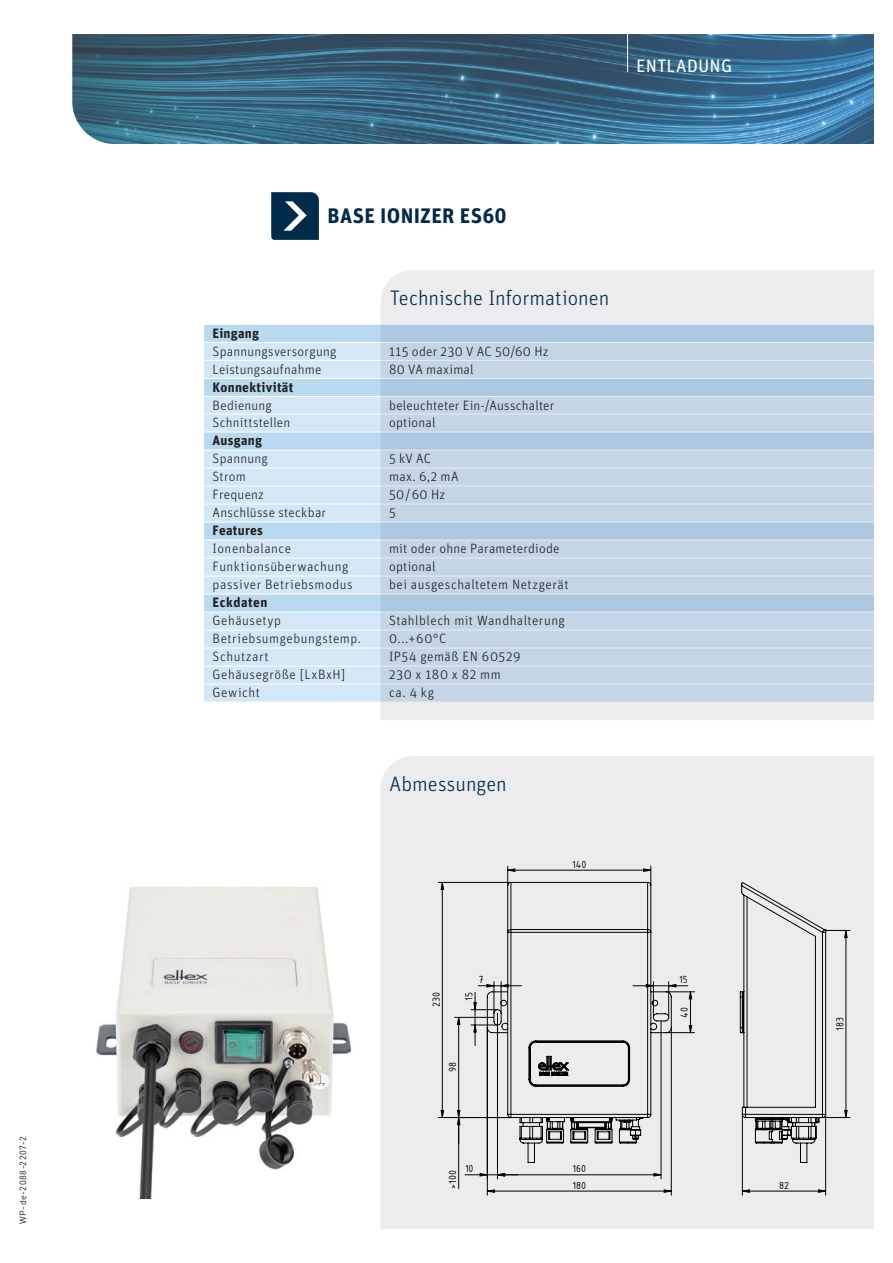
<style>
.page{position:relative;width:893px;height:1263px;background:#fff}
.page>*{position:absolute;margin:0;border:0;box-sizing:border-box;transform-origin:0 0}
._01_Zwischenhead_2_Z{font:300 21px "Unit OT";color:#002c4a}
._01_Zwischenhead_2_Z-2{font:700 21px "Unit OT";letter-spacing:.02em;color:#002c4a}
._01_Kopf{font:18px "Unit OT";letter-spacing:.02em;color:#fff}
.t1{font:300 13.5px "Unit OT";letter-spacing:.03em;color:#231f20}
.t2{font:700 13.5px "Unit OT";letter-spacing:.02em;color:#231f20}
.t3{font:700 13.5px "Unit OT";letter-spacing:.04em;color:#231f20}
.t4{font:11.1px "ISOCPEUR";color:#040503}
.t5{font:9px "DIN Pro";letter-spacing:.065em;color:#231f20}
</style>
<div class="page">
<img style="left:72px;top:34px;width:802px;height:110px">
<div style="left:381px;top:270px;width:493px;height:450px;background:#ececee"></div>
<div style="left:381px;top:756px;width:493px;height:473px;background:#ececee"></div>
<svg style="left:271px;top:192px;width:48px;height:48px;background:#1e455f"></svg>
<img style="left:96px;top:887px;width:256px;height:312px">
<hr style="left:430px;top:858px;width:276px;height:1px;background:#040503">
<hr style="left:430px;top:858px;width:1px;height:344px;background:#040503">
<hr style="left:831px;top:858px;width:1px;height:344px;background:#040503">
<svg style="left:430px;top:866px;width:265px;height:336px;background:#e1e1e3"></svg>
<svg style="left:487px;top:882px;width:185px;height:281px;background:#d5d5d6"></svg>
<hr style="left:733px;top:858px;width:121px;height:1px;background:#040503">
<hr style="left:733px;top:858px;width:1px;height:344px;background:#040503">
<hr style="left:858px;top:858px;width:1px;height:344px;background:#040503">
<hr style="left:742px;top:1114px;width:1px;height:81px;background:#040503">
<hr style="left:825px;top:1114px;width:1px;height:81px;background:#040503">
<svg style="left:742px;top:1189px;width:84px;height:4px"></svg>
<svg style="left:740px;top:882px;width:110px;height:281px;background:#d7d7d9"></svg>
<svg style="left:204px;top:325px;width:670px;height:17px;background:#aecce4"></svg>
<svg style="left:204px;top:343px;width:670px;height:359px;background:#c4d7e8"></svg>
<hr style="left:381px;top:324px;width:512px;height:1px;background:#fff">
<hr style="left:381px;top:342px;width:512px;height:1px;background:#fff">
<hr style="left:381px;top:360px;width:512px;height:1px;background:#fff">
<hr style="left:381px;top:378px;width:512px;height:1px;background:#fff">
<hr style="left:381px;top:396px;width:512px;height:1px;background:#fff">
<hr style="left:381px;top:414px;width:512px;height:1px;background:#fff">
<hr style="left:381px;top:432px;width:512px;height:1px;background:#fff">
<hr style="left:381px;top:450px;width:512px;height:1px;background:#fff">
<hr style="left:381px;top:468px;width:512px;height:1px;background:#fff">
<hr style="left:381px;top:486px;width:512px;height:1px;background:#fff">
<hr style="left:381px;top:504px;width:512px;height:1px;background:#fff">
<hr style="left:381px;top:522px;width:512px;height:1px;background:#fff">
<hr style="left:381px;top:540px;width:512px;height:1px;background:#fff">
<hr style="left:381px;top:558px;width:512px;height:1px;background:#fff">
<hr style="left:381px;top:576px;width:512px;height:1px;background:#fff">
<hr style="left:381px;top:594px;width:512px;height:1px;background:#fff">
<hr style="left:381px;top:612px;width:512px;height:1px;background:#fff">
<hr style="left:381px;top:630px;width:512px;height:1px;background:#fff">
<hr style="left:381px;top:648px;width:512px;height:1px;background:#fff">
<hr style="left:381px;top:666px;width:512px;height:1px;background:#fff">
<hr style="left:381px;top:684px;width:512px;height:1px;background:#fff">
<hr style="left:381px;top:702px;width:512px;height:1px;background:#fff">
<hr style="left:204px;top:360px;width:177px;height:1px;background:#fff">
<hr style="left:204px;top:378px;width:177px;height:1px;background:#fff">
<hr style="left:204px;top:396px;width:177px;height:1px;background:#fff">
<hr style="left:204px;top:414px;width:177px;height:1px;background:#fff">
<hr style="left:204px;top:432px;width:177px;height:1px;background:#fff">
<hr style="left:204px;top:450px;width:177px;height:1px;background:#fff">
<hr style="left:204px;top:468px;width:177px;height:1px;background:#fff">
<hr style="left:204px;top:486px;width:177px;height:1px;background:#fff">
<hr style="left:204px;top:504px;width:177px;height:1px;background:#fff">
<hr style="left:204px;top:594px;width:177px;height:1px;background:#fff">
<hr style="left:204px;top:612px;width:177px;height:1px;background:#fff">
<hr style="left:204px;top:630px;width:177px;height:1px;background:#fff">
<hr style="left:204px;top:648px;width:177px;height:1px;background:#fff">
<hr style="left:204px;top:666px;width:177px;height:1px;background:#fff">
<hr style="left:204px;top:684px;width:177px;height:1px;background:#fff">
<hr style="left:204px;top:522px;width:177px;height:1px;background:#fff">
<hr style="left:204px;top:540px;width:177px;height:1px;background:#fff">
<hr style="left:204px;top:558px;width:177px;height:1px;background:#fff">
<hr style="left:204px;top:576px;width:177px;height:1px;background:#fff">
<hr style="left:627px;top:0;width:1px;height:72px;background:#fff">
<p class="t5" style="left:17px;top:1224px;width:89px;rotate:-90deg">WP-de-2088-2207-2</p>
<p class="_01_Kopf" style="left:636px;top:54px;width:98px">ENTLADUNG</p>
<p class="_01_Zwischenhead_2_Z-2" style="left:328px;top:202px;width:180px">BASE IONIZER ES60</p>
<p class="_01_Zwischenhead_2_Z" style="left:390px;top:285px;width:221px">Technische Informationen</p>
<p class="t2" style="left:213px;top:324px;width:48px">Eingang</p>
<p class="t1" style="left:213px;top:343px;width:125px">Spannungsversorgung</p>
<p class="t1" style="left:389px;top:343px;width:161px">115 oder 230 V AC 50/60 Hz</p>
<p class="t1" style="left:213px;top:361px;width:110px">Leistungsaufnahme</p>
<p class="t1" style="left:389px;top:361px;width:86px">80 VA maximal</p>
<p class="t2" style="left:213px;top:378px;width:82px">Konnektivität</p>
<p class="t1" style="left:213px;top:397px;width:61px">Bedienung</p>
<p class="t1" style="left:389px;top:397px;width:167px">beleuchteter Ein-/Ausschalter</p>
<p class="t1" style="left:213px;top:415px;width:79px">Schnittstellen</p>
<p class="t1" style="left:389px;top:415px;width:48px">optional</p>
<p class="t2" style="left:213px;top:432px;width:51px">Ausgang</p>
<p class="t1" style="left:213px;top:451px;width:57px">Spannung</p>
<p class="t1" style="left:389px;top:451px;width:44px">5 kV AC</p>
<p class="t1" style="left:213px;top:469px;width:35px">Strom</p>
<p class="t1" style="left:389px;top:469px;width:71px">max. 6,2 mA</p>
<p class="t1" style="left:213px;top:487px;width:53px">Frequenz</p>
<p class="t1" style="left:389px;top:487px;width:58px">50/60 Hz</p>
<p class="t1" style="left:213px;top:505px;width:115px">Anschlüsse steckbar</p>
<p class="t1" style="left:389px;top:505px;width:8px">5</p>
<p class="t2" style="left:213px;top:522px;width:52px">Features</p>
<p class="t1" style="left:213px;top:541px;width:80px">Ionenbalance</p>
<p class="t1" style="left:389px;top:541px;width:172px">mit oder ohne Parameterdiode</p>
<p class="t1" style="left:213px;top:559px;width:137px">Funktionsüberwachung</p>
<p class="t1" style="left:389px;top:559px;width:48px">optional</p>
<p class="t1" style="left:213px;top:577px;width:142px">passiver Betriebsmodus</p>
<p class="t1" style="left:389px;top:577px;width:181px">bei ausgeschaltetem Netzgerät</p>
<p class="t3" style="left:213px;top:594px;width:56px">Eckdaten</p>
<p class="t1" style="left:213px;top:613px;width:70px">Gehäusetyp</p>
<p class="t1" style="left:389px;top:613px;width:177px">Stahlblech mit Wandhalterung</p>
<p class="t1" style="left:213px;top:631px;width:150px">Betriebsumgebungstemp.</p>
<p class="t1" style="left:389px;top:631px;width:59px">0...+60°C</p>
<p class="t1" style="left:213px;top:649px;width:58px">Schutzart</p>
<p class="t1" style="left:389px;top:649px;width:133px">IP54 gemäß EN 60529</p>
<p class="t1" style="left:213px;top:667px;width:134px">Gehäusegröße [LxBxH]</p>
<p class="t1" style="left:389px;top:667px;width:113px">230 x 180 x 82 mm</p>
<p class="t1" style="left:213px;top:685px;width:49px">Gewicht</p>
<p class="t1" style="left:389px;top:685px;width:47px">ca. 4 kg</p>
<p class="_01_Zwischenhead_2_Z" style="left:389px;top:771px;width:119px">Abmessungen</p>
<p class="t4" style="left:429px;top:1007px;width:17px;rotate:-90deg">230</p>
<p class="t4" style="left:478px;top:972px;width:7px">7</p>
<p class="t4" style="left:462px;top:1001px;width:10px;rotate:-90deg">15</p>
<p class="t4" style="left:456px;top:1007px;width:17px;rotate:-90deg">230</p>
<p class="t4" style="left:445px;top:1072px;width:12px;rotate:-90deg">98</p>
<p class="t4" style="left:445px;top:1189px;width:20px;rotate:-90deg">&gt;100</p>
<p class="t4" style="left:465px;top:1161px;width:10px">10</p>
<p class="t4" style="left:572px;top:857px;width:16px">140</p>
<p class="t4" style="left:572px;top:1161px;width:15px">160</p>
<p class="t4" style="left:572px;top:1178px;width:15px">180</p>
<p class="t4" style="left:679px;top:972px;width:10px">15</p>
<p class="t4" style="left:677px;top:1017px;width:12px;rotate:-90deg">40</p>
<p class="t4" style="left:833px;top:1031px;width:15px;rotate:-90deg">183</p>
<p class="t4" style="left:779px;top:1178px;width:12px">82</p>
</div>
